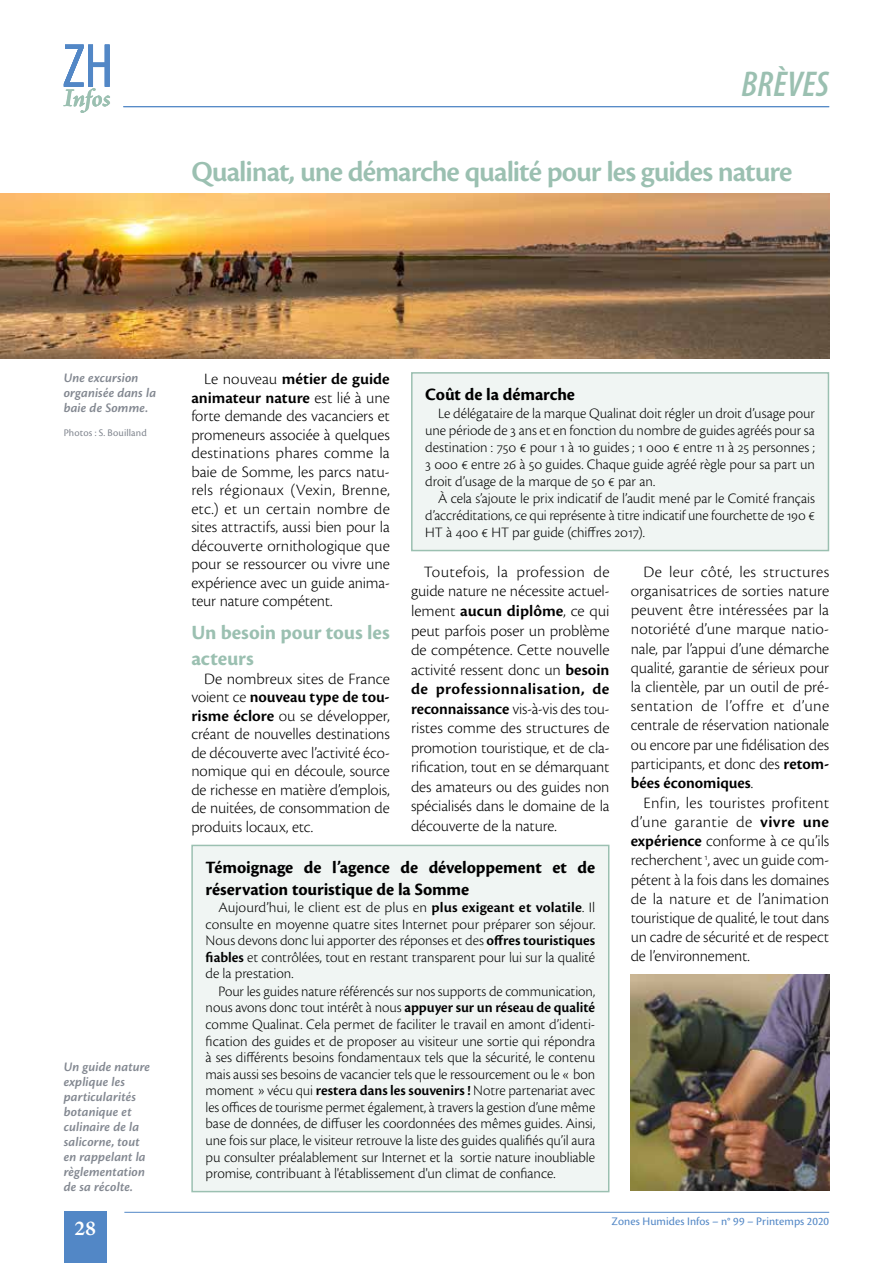
<style>
.page{position:relative;width:893px;height:1263px;background:#fff}
.page>*{position:absolute;margin:0;border:0;box-sizing:border-box;transform-origin:0 0}
.t1{font:condensed 62.4px "Myriad Pro";color:#5287c6}
.t2{font:italic 600 condensed 36px "Myriad Pro";letter-spacing:.005em;color:#9bc0b1}
.t3{font:600 30px "Cronos Pro";letter-spacing:-.035em;color:#9bc0b1}
.t4{font:italic 600 25.5px "Adobe Jenson Pro";letter-spacing:-.01em;color:#9bc0b1}
.t5{font:700 21px/25.5px "Cronos Pro";letter-spacing:-.005em;color:#9bc0b1}
.t6{font:700 21px "Adobe Jenson Pro";color:#fff}
.t7{font:700 18px/21.6px "Cronos Pro";letter-spacing:-.005em;color:#000}
.t8{font:300 16.5px/18.5px "Cronos Pro";letter-spacing:-.01em;color:#000;text-align:justify}
.t9{font:300 15px/16.5px "Cronos Pro";letter-spacing:-.005em;color:#000;text-align:justify}
.t10{font:italic 600 13.5px/15px "Cronos Pro";letter-spacing:.01em;color:#838891}
.t11{font:12px "Cronos Pro";letter-spacing:.005em;color:#5287c6}
.t12{font:10.5px "Cronos Pro";letter-spacing:.01em;color:#838891}
.s1{font-weight:600}
</style>
<div class="page">
<hr style="left:124px;top:1212px;width:705px;height:1px;background:#5287c6">
<hr style="left:123px;top:106px;width:706px;height:1px;background:#5287c6">
<div style="left:64px;top:1212px;width:42px;height:51px;background:#5287c6"></div>
<div style="left:192px;top:845px;width:417px;height:346px;background:#f0f5f3"></div>
<div style="left:191px;top:845px;width:418px;height:347px;border:2px solid #9bc0b1"></div>
<div style="left:412px;top:373px;width:416px;height:177px;background:#f0f5f3"></div>
<div style="left:411px;top:372px;width:418px;height:179px;border:2px solid #9bc0b1"></div>
<img style="left:0;top:194px;width:829px;height:165px">
<img style="left:631px;top:975px;width:198px;height:216px">
<h1 class="t1" style="left:63px;top:28px;width:52px">ZH</h1>
<h3 class="t4" style="left:64px;top:83px;width:48px">Infos</h3>
<h2 class="t2" style="left:741px;top:65px;width:89px">BRÈVES</h2>
<h3 class="t3" style="left:191px;top:154px;width:603px">Qualinat, une démarche qualité pour les guides nature</h3>
<p class="t10" style="left:64px;top:370px;width:94px">Une excursion organisée dans la baie de Somme.</p>
<p class="t12" style="left:64px;top:427px;width:85px">Photos : S. Bouilland</p>
<p class="t10" style="left:64px;top:1059px;width:88px">Un guide nature explique les particularités botanique et culinaire de la salicorne, tout en rappelant la règlementation de sa récolte.</p>
<p class="t6" style="left:74px;top:1216px;width:24px">28</p>
<p class="t8" style="left:191px;top:370px;width:200px;text-indent:13px">Le nouveau <span class="s1">métier de guide animateur nature</span> est lié à une forte demande des vacanciers et promeneurs associée à quelques destinations phares comme la baie de Somme, les parcs natu&shy;rels régionaux (Vexin, Brenne, etc.) et un certain nombre de sites attractifs, aussi bien pour la découverte ornithologique que pour se ressourcer ou vivre une expérience avec un guide anima&shy;teur nature compétent.</p>
<p class="t5" style="left:191px;top:620px;width:200px">Un besoin pour tous les acteurs</p>
<p class="t8" style="left:191px;top:669px;width:200px;text-indent:13px">De nombreux sites de France voient ce <span class="s1">nouveau type de tou&shy;risme éclore</span> ou se développer, créant de nouvelles destinations de découverte avec l’activité éco&shy;nomique qui en découle, source de richesse en matière d’emplois, de nuitées, de consommation de produits locaux, etc.</p>
<p class="t7" style="left:425px;top:384px;width:151px">Coût de la démarche</p>
<p class="t9" style="left:425px;top:405px;width:391px;text-indent:13px">Le délégataire de la marque Qualinat doit régler un droit d’usage pour une période de 3 ans et en fonction du nombre de guides agréés pour sa destination : 750 € pour 1 à 10 guides ; 1 000 € entre 11 à 25 personnes ; 3 000 € entre 26 à 50 guides. Chaque guide agréé règle pour sa part un droit d’usage de la marque de 50 € par an.</p>
<p class="t9" style="left:425px;top:490px;width:391px;text-indent:13px">À cela s’ajoute le prix indicatif de l’audit mené par le Comité français d’accréditations, ce qui représente à titre indicatif une fourchette de 190 € HT à 400 € HT par guide (chiffres 2017).</p>
<p class="t8" style="left:411px;top:562px;width:200px;line-height:19.5px;text-indent:13px">Toutefois, la profession de guide nature ne nécessite actuel&shy;lement <span class="s1">aucun diplôme</span>, ce qui peut parfois poser un problème de compétence. Cette nouvelle activité ressent donc un <span class="s1">besoin de professionnalisation, de reconnaissance</span> vis-à-vis des tou&shy;ristes comme des structures de promotion touristique, et de cla&shy;rification, tout en se démarquant des amateurs ou des guides non spécialisés dans le domaine de la découverte de la nature.</p>
<p class="t8" style="left:631px;top:562px;width:200px;line-height:19.2px;text-indent:13px">De leur côté, les structures organisatrices de sorties nature peuvent être intéressées par la notoriété d’une marque natio&shy;nale, par l’appui d’une démarche qualité, garantie de sérieux pour la clientèle, par un outil de pré&shy;sentation de l’offre et d’une centrale de réservation nationale ou encore par une fidélisation des participants, et donc des <span class="s1">retom&shy;bées économiques</span>.</p>
<p class="t8" style="left:631px;top:793px;width:200px;line-height:19.2px;text-indent:13px">Enfin, les touristes profitent d’une garantie de <span class="s1">vivre une expérience</span> conforme à ce qu’ils recherchent <sup>1</sup>, avec un guide com&shy;pétent à la fois dans les domaines de la nature et de l’animation touristique de qualité, le tout dans un cadre de sécurité et de respect de l’environnement.</p>
<p class="t7" style="left:206px;top:857px;width:391px">Témoignage de l’agence de développement et de réservation touristique de la Somme</p>
<p class="t9" style="left:206px;top:899px;width:391px;text-indent:13px">Aujourd’hui, le client est de plus en <span class="s1">plus exigeant et volatile</span>. Il consulte en moyenne quatre sites Internet pour préparer son séjour.<br>Nous devons donc lui apporter des réponses et des <span class="s1">offres touristiques fiables</span> et contrôlées, tout en restant transparent pour lui sur la qualité de la prestation.</p>
<p class="t9" style="left:206px;top:983px;width:391px;text-indent:13px">Pour les guides nature référencés sur nos supports de communication, nous avons donc tout intérêt à nous <span class="s1">appuyer sur un réseau de qualité </span>comme Qualinat. Cela permet de faciliter le travail en amont d’identi&shy;fication des guides et de proposer au visiteur une sortie qui répondra à ses différents besoins fondamentaux tels que la sécurité, le contenu mais aussi ses besoins de vacancier tels que le ressourcement ou le « bon moment » vécu qui <span class="s1">restera dans les souvenirs !</span> Notre partenariat avec les offices de tourisme permet également, à travers la gestion d’une même base de données, de diffuser les coordonnées des mêmes guides. Ainsi, une fois sur place, le visiteur retrouve la liste des guides qualifiés qu’il aura pu consulter préalablement sur Internet et la sortie nature inoubliable promise, contribuant à l'établissement d'un climat de confiance.</p>
<p class="t11" style="left:612px;top:1214px;width:219px">Zones Humides Infos – n° 99 – Printemps 2020</p>
</div>
